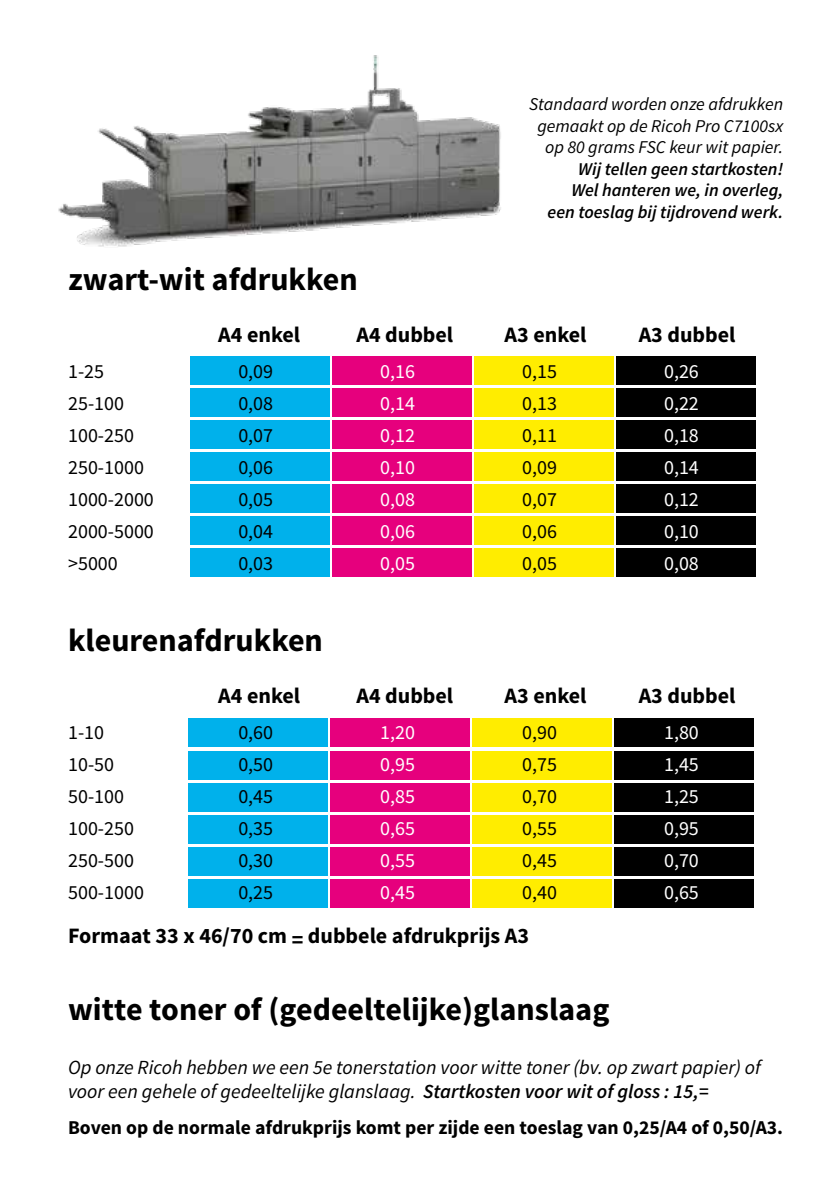
<style>
.page{position:relative;width:840px;height:1191px;background:#fff}
.page>*{position:absolute;margin:0;border:0;box-sizing:border-box;transform-origin:0 0}
.t1{font:700 32px "Source Sans Pro";color:#000}
.t2{font:700 22px "Source Sans Pro";color:#000}
.t3{font:20px "Source Sans Pro";color:#000}
.t4{font:italic 20px/24px "Source Sans Pro";color:#000}
.t5{font:20px "Source Sans Pro";color:#fff}
.t6{font:700 19.6px "Source Sans Pro";color:#000}
.t7{font:italic 18px/21.6px "Source Sans Pro";color:#000;text-align:right}
.t8{font:italic 600 18px/21.6px "Source Sans Pro";color:#000;text-align:right}
.s1{font-weight:600}
</style>
<div class="page">
<div style="left:190px;top:356px;width:139px;height:29px;background:#00b1eb"></div>
<div style="left:190px;top:388px;width:139px;height:29px;background:#00b1eb"></div>
<div style="left:190px;top:420px;width:139px;height:29px;background:#00b1eb"></div>
<div style="left:190px;top:452px;width:139px;height:29px;background:#00b1eb"></div>
<div style="left:190px;top:484px;width:139px;height:29px;background:#00b1eb"></div>
<div style="left:190px;top:516px;width:139px;height:29px;background:#00b1eb"></div>
<div style="left:190px;top:548px;width:139px;height:29px;background:#00b1eb"></div>
<div style="left:332px;top:356px;width:139px;height:29px;background:#e6007d"></div>
<div style="left:332px;top:388px;width:139px;height:29px;background:#e6007d"></div>
<div style="left:332px;top:420px;width:139px;height:29px;background:#e6007d"></div>
<div style="left:332px;top:452px;width:139px;height:29px;background:#e6007d"></div>
<div style="left:332px;top:484px;width:139px;height:29px;background:#e6007d"></div>
<div style="left:332px;top:516px;width:139px;height:29px;background:#e6007d"></div>
<div style="left:332px;top:548px;width:139px;height:29px;background:#e6007d"></div>
<div style="left:474px;top:356px;width:138px;height:29px;background:#ffed00"></div>
<div style="left:474px;top:388px;width:138px;height:29px;background:#ffed00"></div>
<div style="left:474px;top:420px;width:138px;height:29px;background:#ffed00"></div>
<div style="left:474px;top:452px;width:138px;height:29px;background:#ffed00"></div>
<div style="left:474px;top:484px;width:138px;height:29px;background:#ffed00"></div>
<div style="left:474px;top:516px;width:138px;height:29px;background:#ffed00"></div>
<div style="left:474px;top:548px;width:138px;height:29px;background:#ffed00"></div>
<div style="left:615px;top:356px;width:139px;height:29px;background:#000"></div>
<div style="left:615px;top:388px;width:139px;height:29px;background:#000"></div>
<div style="left:615px;top:420px;width:139px;height:29px;background:#000"></div>
<div style="left:615px;top:452px;width:139px;height:29px;background:#000"></div>
<div style="left:615px;top:484px;width:139px;height:29px;background:#000"></div>
<div style="left:615px;top:516px;width:139px;height:29px;background:#000"></div>
<div style="left:615px;top:548px;width:139px;height:29px;background:#000"></div>
<div style="left:189px;top:719px;width:139px;height:28px;background:#00b1eb"></div>
<div style="left:189px;top:751px;width:139px;height:28px;background:#00b1eb"></div>
<div style="left:189px;top:783px;width:139px;height:28px;background:#00b1eb"></div>
<div style="left:189px;top:815px;width:139px;height:28px;background:#00b1eb"></div>
<div style="left:189px;top:847px;width:139px;height:28px;background:#00b1eb"></div>
<div style="left:189px;top:879px;width:139px;height:28px;background:#00b1eb"></div>
<div style="left:330px;top:719px;width:139px;height:28px;background:#e6007d"></div>
<div style="left:330px;top:751px;width:139px;height:28px;background:#e6007d"></div>
<div style="left:330px;top:783px;width:139px;height:28px;background:#e6007d"></div>
<div style="left:330px;top:815px;width:139px;height:28px;background:#e6007d"></div>
<div style="left:330px;top:847px;width:139px;height:28px;background:#e6007d"></div>
<div style="left:330px;top:879px;width:139px;height:28px;background:#e6007d"></div>
<div style="left:472px;top:719px;width:139px;height:28px;background:#ffed00"></div>
<div style="left:472px;top:751px;width:139px;height:28px;background:#ffed00"></div>
<div style="left:472px;top:783px;width:139px;height:28px;background:#ffed00"></div>
<div style="left:472px;top:815px;width:139px;height:28px;background:#ffed00"></div>
<div style="left:472px;top:847px;width:139px;height:28px;background:#ffed00"></div>
<div style="left:472px;top:879px;width:139px;height:28px;background:#ffed00"></div>
<div style="left:614px;top:719px;width:139px;height:28px;background:#000"></div>
<div style="left:614px;top:751px;width:139px;height:28px;background:#000"></div>
<div style="left:614px;top:783px;width:139px;height:28px;background:#000"></div>
<div style="left:614px;top:815px;width:139px;height:28px;background:#000"></div>
<div style="left:614px;top:847px;width:139px;height:28px;background:#000"></div>
<div style="left:614px;top:879px;width:139px;height:28px;background:#000"></div>
<img style="left:58px;top:55px;width:443px;height:192px">
<h1 class="t1" style="left:68px;top:259px;width:291px">zwart-wit afdrukken</h1>
<p class="t7" style="left:529px;top:93px;width:255px">Standaard worden onze afdrukken gemaakt op de Ricoh Pro C7100sx op 80 grams FSC keur wit papier.</p>
<p class="t8" style="left:547px;top:158px;width:237px">Wij tellen geen startkosten!<br>Wel hanteren we, in overleg, een toeslag bij tijdrovend werk.</p>
<p class="t2" style="left:218px;top:320px;width:83px">A4 enkel</p>
<p class="t2" style="left:356px;top:320px;width:98px">A4 dubbel</p>
<p class="t2" style="left:504px;top:320px;width:83px">A3 enkel</p>
<p class="t2" style="left:638px;top:320px;width:98px">A3 dubbel</p>
<p class="t3" style="left:68px;top:359px;width:38px">1-25</p>
<p class="t3" style="left:238px;top:359px;width:36px">0,09</p>
<p class="t5" style="left:380px;top:359px;width:36px">0,16</p>
<p class="t3" style="left:522px;top:359px;width:36px">0,15</p>
<p class="t5" style="left:663px;top:359px;width:36px">0,26</p>
<p class="t3" style="left:68px;top:391px;width:57px">25-100</p>
<p class="t3" style="left:238px;top:391px;width:36px">0,08</p>
<p class="t5" style="left:380px;top:391px;width:36px">0,14</p>
<p class="t3" style="left:522px;top:391px;width:36px">0,13</p>
<p class="t5" style="left:663px;top:391px;width:36px">0,22</p>
<p class="t3" style="left:68px;top:423px;width:67px">100-250</p>
<p class="t3" style="left:238px;top:423px;width:36px">0,07</p>
<p class="t5" style="left:380px;top:423px;width:36px">0,12</p>
<p class="t3" style="left:522px;top:423px;width:36px">0,11</p>
<p class="t5" style="left:663px;top:423px;width:36px">0,18</p>
<p class="t3" style="left:68px;top:455px;width:77px">250-1000</p>
<p class="t3" style="left:238px;top:455px;width:36px">0,06</p>
<p class="t5" style="left:380px;top:455px;width:36px">0,10</p>
<p class="t3" style="left:522px;top:455px;width:36px">0,09</p>
<p class="t5" style="left:663px;top:455px;width:36px">0,14</p>
<p class="t3" style="left:68px;top:487px;width:87px">1000-2000</p>
<p class="t3" style="left:238px;top:487px;width:36px">0,05</p>
<p class="t5" style="left:380px;top:487px;width:36px">0,08</p>
<p class="t3" style="left:522px;top:487px;width:36px">0,07</p>
<p class="t5" style="left:663px;top:487px;width:36px">0,12</p>
<p class="t3" style="left:68px;top:519px;width:87px">2000-5000</p>
<p class="t3" style="left:238px;top:519px;width:36px">0,04</p>
<p class="t5" style="left:380px;top:519px;width:36px">0,06</p>
<p class="t3" style="left:522px;top:519px;width:36px">0,06</p>
<p class="t5" style="left:663px;top:519px;width:36px">0,10</p>
<p class="t3" style="left:68px;top:551px;width:51px">&gt;5000</p>
<p class="t3" style="left:238px;top:551px;width:36px">0,03</p>
<p class="t5" style="left:380px;top:551px;width:36px">0,05</p>
<p class="t3" style="left:522px;top:551px;width:36px">0,05</p>
<p class="t5" style="left:663px;top:551px;width:36px">0,08</p>
<h1 class="t1" style="left:68px;top:620px;width:256px">kleurenafdrukken</h1>
<p class="t2" style="left:218px;top:681px;width:83px">A4 enkel</p>
<p class="t2" style="left:356px;top:681px;width:98px">A4 dubbel</p>
<p class="t2" style="left:504px;top:681px;width:83px">A3 enkel</p>
<p class="t2" style="left:638px;top:681px;width:98px">A3 dubbel</p>
<p class="t3" style="left:68px;top:720px;width:38px">1-10</p>
<p class="t3" style="left:238px;top:720px;width:36px">0,60</p>
<p class="t5" style="left:380px;top:720px;width:36px">1,20</p>
<p class="t3" style="left:522px;top:720px;width:36px">0,90</p>
<p class="t5" style="left:663px;top:720px;width:36px">1,80</p>
<p class="t3" style="left:68px;top:752px;width:47px">10-50</p>
<p class="t3" style="left:238px;top:752px;width:36px">0,50</p>
<p class="t5" style="left:380px;top:752px;width:36px">0,95</p>
<p class="t3" style="left:522px;top:752px;width:36px">0,75</p>
<p class="t5" style="left:663px;top:752px;width:36px">1,45</p>
<p class="t3" style="left:68px;top:784px;width:57px">50-100</p>
<p class="t3" style="left:238px;top:784px;width:36px">0,45</p>
<p class="t5" style="left:380px;top:784px;width:36px">0,85</p>
<p class="t3" style="left:522px;top:784px;width:36px">0,70</p>
<p class="t5" style="left:663px;top:784px;width:36px">1,25</p>
<p class="t3" style="left:68px;top:816px;width:67px">100-250</p>
<p class="t3" style="left:238px;top:816px;width:36px">0,35</p>
<p class="t5" style="left:380px;top:816px;width:36px">0,65</p>
<p class="t3" style="left:522px;top:816px;width:36px">0,55</p>
<p class="t5" style="left:663px;top:816px;width:36px">0,95</p>
<p class="t3" style="left:68px;top:848px;width:67px">250-500</p>
<p class="t3" style="left:238px;top:848px;width:36px">0,30</p>
<p class="t5" style="left:380px;top:848px;width:36px">0,55</p>
<p class="t3" style="left:522px;top:848px;width:36px">0,45</p>
<p class="t5" style="left:663px;top:848px;width:36px">0,70</p>
<p class="t3" style="left:68px;top:880px;width:77px">500-1000</p>
<p class="t3" style="left:238px;top:880px;width:36px">0,25</p>
<p class="t5" style="left:380px;top:880px;width:36px">0,45</p>
<p class="t3" style="left:522px;top:880px;width:36px">0,40</p>
<p class="t5" style="left:663px;top:880px;width:36px">0,65</p>
<p class="t2" style="left:68px;top:921px;width:462px">Formaat 33 x 46/70 cm = dubbele afdrukprijs A3</p>
<h1 class="t1" style="left:68px;top:988px;width:542px">witte toner of (gedeeltelijke)glanslaag</h1>
<p class="t4" style="left:68px;top:1054px;width:694px">Op onze Ricoh hebben we een 5e tonerstation voor witte toner (bv. op zwart papier) of voor een gehele of gedeeltelijke glanslaag. <span class="s1">Startkosten voor wit of gloss : 15,=</span></p>
<p class="t6" style="left:68px;top:1114px;width:716px">Boven op de normale afdrukprijs komt per zijde een toeslag van 0,25/A4 of 0,50/A3.</p>
</div>
